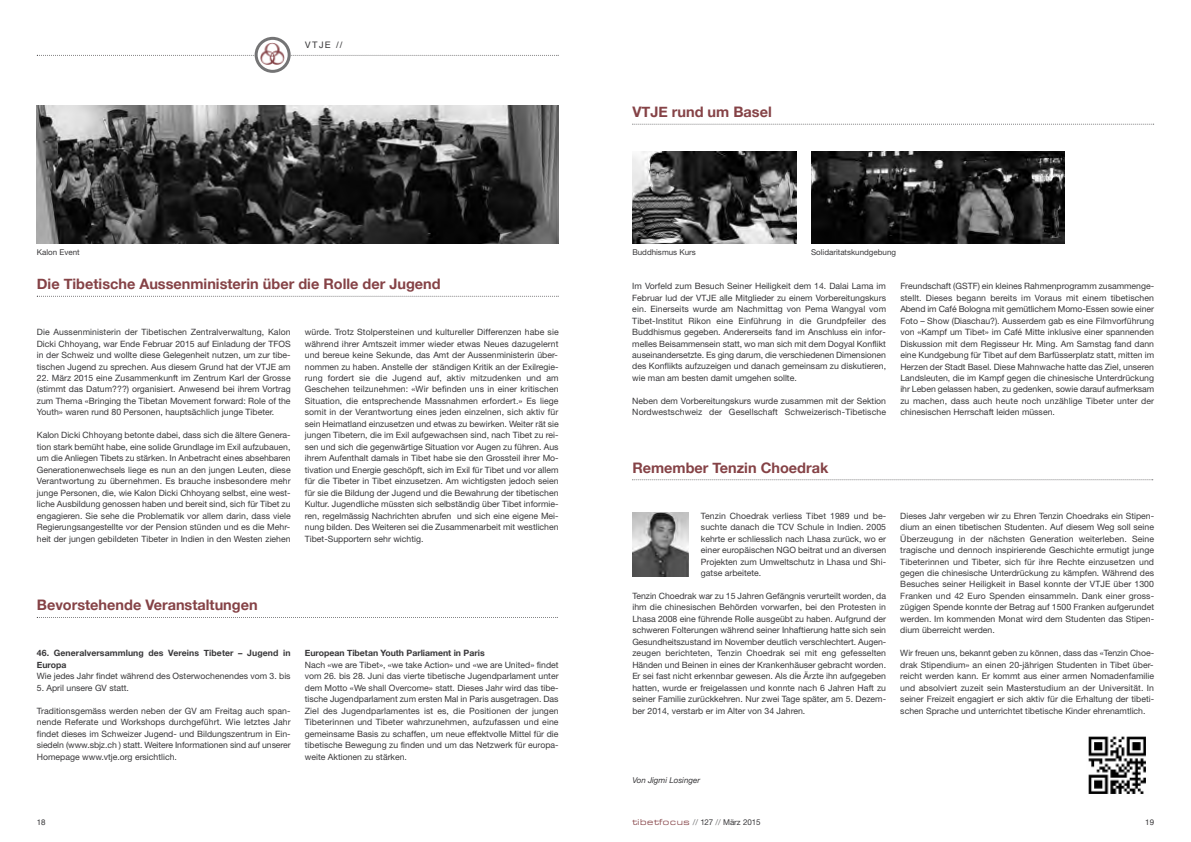
<style>
.page{position:relative;width:1191px;height:842px;background:#fff}
.page>*{position:absolute;margin:0;border:0;box-sizing:border-box;transform-origin:0 0}
.t1{font:700 14.5px "Helvetica Neue";color:#854246}
.t2{font:9px "Helvetica";color:#39383a}
.t3{font:8.7px/11.5px "Helvetica Neue";color:#39383a;text-align:justify}
.t4{font:700 8.7px/11.5px "Helvetica Neue";color:#39383a}
.t5{font:8px "Helvetica Neue";color:#39383a}
.t6{font:italic 8px "Helvetica Neue";color:#39383a}
.t7{font:8px "Helvetica";color:#39383a}
.s1{font-family:"Eurostile BQ";font-stretch:expanded;font-size:8.5px;color:#854246}
.s2{color:#747475}
</style>
<div class="page">
<svg style="left:37px;top:37px;width:521px;height:36px"></svg>
<img style="left:1088px;top:736px;width:58px;height:58px">
<svg style="left:632px;top:479px;width:521px;height:1px"></svg>
<svg style="left:632px;top:124px;width:522px;height:1px"></svg>
<img style="left:632px;top:152px;width:165px;height:91px">
<img style="left:811px;top:152px;width:253px;height:91px">
<img style="left:632px;top:512px;width:57px;height:64px">
<svg style="left:37px;top:296px;width:521px;height:1px"></svg>
<img style="left:37px;top:106px;width:521px;height:137px">
<svg style="left:37px;top:617px;width:521px;height:1px"></svg>
<p class="t2" style="left:305px;top:40px;width:39px">VTJE //</p>
<h1 class="t1" style="left:632px;top:103px;width:141px">VTJE rund um Basel</h1>
<p class="t5" style="left:37px;top:249px;width:44px">Kalon Event</p>
<p class="t5" style="left:632px;top:249px;width:65px">Buddhismus Kurs</p>
<p class="t5" style="left:811px;top:249px;width:87px">Solidaritatskundgebung</p>
<h1 class="t1" style="left:37px;top:275px;width:405px">Die Tibetische Aussenministerin über die Rolle der Jugend</h1>
<p class="t3" style="left:305px;top:327px;width:255px">würde. Trotz Stolpersteinen und kultureller Differenzen habe sie während ihrer Amtszeit immer wieder etwas Neues dazugelernt und bereue keine Sekunde, das Amt der Aussenministerin über&shy;nommen zu haben. Anstelle der ständigen Kritik an der Exilregie&shy;rung fordert sie die Jugend auf, aktiv mitzudenken und am Geschehen teilzunehmen: «Wir befinden uns in einer kritischen Situation, die entsprechende Massnahmen erfordert.» Es liege somit in der Verantwortung eines jeden einzelnen, sich aktiv für sein Heimatland einzusetzen und etwas zu bewirken. Weiter rät sie jungen Tibetern, die im Exil aufgewachsen sind, nach Tibet zu rei&shy;sen und sich die gegenwärtige Situation vor Augen zu führen. Aus ihrem Aufenthalt damals in Tibet habe sie den Grossteil ihrer Mo&shy;tivation und Energie geschöpft, sich im Exil für Tibet und vor allem für die Tibeter in Tibet einzusetzen. Am wichtigsten jedoch seien für sie die Bildung der Jugend und die Bewahrung der tibetischen Kultur. Jugendliche müssten sich selbständig über Tibet informie&shy;ren, regelmässig Nachrichten abrufen und sich eine eigene Mei&shy;nung bilden. Des Weiteren sei die Zusammenarbeit mit westlichen Tibet-Supportern sehr wichtig.</p>
<p class="t3" style="left:37px;top:327px;width:255px">Die Aussenministerin der Tibetischen Zentralverwaltung, Kalon Dicki Chhoyang, war Ende Februar 2015 auf Einladung der TFOS in der Schweiz und wollte diese Gelegenheit nutzen, um zur tibe&shy;tischen Jugend zu sprechen. Aus diesem Grund hat der VTJE am</p>
<p class="t3" style="left:37px;top:373px;width:255px">22. März 2015 eine Zusammenkunft im Zentrum Karl der Grosse (stimmt das Datum???) organisiert. Anwesend bei ihrem Vortrag zum Thema «Bringing the Tibetan Movement forward: Role of the Youth» waren rund 80 Personen, hauptsächlich junge Tibeter.</p>
<p class="t3" style="left:37px;top:430px;width:255px">Kalon Dicki Chhoyang betonte dabei, dass sich die ältere Genera&shy;tion stark bemüht habe, eine solide Grundlage im Exil aufzubauen, um die Anliegen Tibets zu stärken. In Anbetracht eines absehbaren Generationenwechsels liege es nun an den jungen Leuten, diese Verantwortung zu übernehmen. Es brauche insbesondere mehr junge Personen, die, wie Kalon Dicki Chhoyang selbst, eine west&shy;liche Ausbildung genossen haben und bereit sind, sich für Tibet zu engagieren. Sie sehe die Problematik vor allem darin, dass viele Regierungsangestellte vor der Pension stünden und es die Mehr&shy;heit der jungen gebildeten Tibeter in Indien in den Westen ziehen</p>
<h1 class="t1" style="left:37px;top:596px;width:222px">Bevorstehende Veranstaltungen</h1>
<p class="t4" style="left:37px;top:647px;width:255px">46. Generalversammlung des Vereins Tibeter – Jugend in<br>Europa</p>
<p class="t3" style="left:37px;top:671px;width:255px">Wie jedes Jahr findet während des Osterwochenendes vom 3. bis</p>
<p class="t3" style="left:37px;top:683px;width:94px">5. April unsere GV statt.</p>
<p class="t3" style="left:37px;top:706px;width:255px">Traditionsgemäss werden neben der GV am Freitag auch span&shy;nende Referate und Workshops durchgeführt. Wie letztes Jahr findet dieses im Schweizer Jugend- und Bildungszentrum in Ein&shy;siedeln (www.sbjz.ch ) statt. Weitere Informationen sind auf unserer Homepage www.vtje.org ersichtlich.</p>
<p class="t4" style="left:305px;top:647px;width:181px">European Tibetan Youth Parliament in Paris</p>
<p class="t3" style="left:305px;top:660px;width:255px">Nach «we are Tibet», «we take Action» und «we are United» findet vom 26. bis 28. Juni das vierte tibetische Jugendparlament unter dem Motto «We shall Overcome» statt. Dieses Jahr wird das tibe&shy;tische Jugendparlament zum ersten Mal in Paris ausgetragen. Das Ziel des Jugendparlamentes ist es, die Positionen der jungen Tibeterinnen und Tibeter wahrzunehmen, aufzufassen und eine gemeinsame Basis zu schaffen, um neue effektvolle Mittel für die tibetische Bewegung zu finden und um das Netzwerk für europa&shy;weite Aktionen zu stärken.</p>
<p class="t3" style="left:632px;top:281px;width:255px">Im Vorfeld zum Besuch Seiner Heiligkeit dem 14. Dalai Lama im Februar lud der VTJE alle Mitglieder zu einem Vorbereitungskurs ein. Einerseits wurde am Nachmittag von Pema Wangyal vom Tibet-Institut Rikon eine Einführung in die Grundpfeiler des Buddhismus gegeben. Andererseits fand im Anschluss ein infor&shy;melles Beisammensein statt, wo man sich mit dem Dogyal Konflikt auseinandersetzte. Es ging darum, die verschiedenen Dimensionen des Konflikts aufzuzeigen und danach gemeinsam zu diskutieren, wie man am besten damit umgehen sollte.</p>
<p class="t3" style="left:632px;top:396px;width:255px">Neben dem Vorbereitungskurs wurde zusammen mit der Sektion<br>Nordwestschweiz der Gesellschaft Schweizerisch-Tibetische</p>
<p class="t3" style="left:900px;top:281px;width:255px">Freundschaft (GSTF) ein kleines Rahmenprogramm zusammenge&shy;stellt. Dieses begann bereits im Voraus mit einem tibetischen Abend im Café Bologna mit gemütlichem Momo-Essen sowie einer Foto – Show (Diaschau?). Ausserdem gab es eine Filmvorführung von «Kampf um Tibet» im Café Mitte inklusive einer spannenden Diskussion mit dem Regisseur Hr. Ming. Am Samstag fand dann eine Kundgebung für Tibet auf dem Barfüsserplatz statt, mitten im Herzen der Stadt Basel. Diese Mahnwache hatte das Ziel, unseren Landsleuten, die im Kampf gegen die chinesische Unterdrückung ihr Leben gelassen haben, zu gedenken, sowie darauf aufmerksam zu machen, dass auch heute noch unzählige Tibeter unter der chinesischen Herrschaft leiden müssen.</p>
<h1 class="t1" style="left:632px;top:459px;width:197px">Remember Tenzin Choedrak</h1>
<p class="t3" style="left:701px;top:511px;width:187px">Tenzin Choedrak verliess Tibet 1989 und be&shy;suchte danach die TCV Schule in Indien. 2005 kehrte er schliesslich nach Lhasa zurück, wo er einer europäischen NGO beitrat und an diversen Projekten zum Umweltschutz in Lhasa und Shi&shy;gatse arbeitete.</p>
<p class="t3" style="left:632px;top:591px;width:255px">Tenzin Choedrak war zu 15 Jahren Gefängnis verurteilt worden, da ihm die chinesischen Behörden vorwarfen, bei den Protesten in Lhasa 2008 eine führende Rolle ausgeübt zu haben. Aufgrund der schweren Folterungen während seiner Inhaftierung hatte sich sein Gesundheitszustand im November deutlich verschlechtert. Augen&shy;zeugen berichteten, Tenzin Choedrak sei mit eng gefesselten Händen und Beinen in eines der Krankenhäuser gebracht worden.<br>Er sei fast nicht erkennbar gewesen. Als die Ärzte ihn aufgegeben hatten, wurde er freigelassen und konnte nach 6 Jahren Haft zu seiner Familie zurückkehren. Nur zwei Tage später, am 5. Dezem&shy;ber 2014, verstarb er im Alter von 34 Jahren.</p>
<p class="t3" style="left:900px;top:511px;width:255px">Dieses Jahr vergeben wir zu Ehren Tenzin Choedraks ein Stipen&shy;dium an einen tibetischen Studenten. Auf diesem Weg soll seine Überzeugung in der nächsten Generation weiterleben. Seine tragische und dennoch inspirierende Geschichte ermutigt junge Tibeterinnen und Tibeter, sich für ihre Rechte einzusetzen und gegen die chinesische Unterdrückung zu kämpfen. Während des Besuches seiner Heiligkeit in Basel konnte der VTJE über 1300<br>Franken und 42 Euro Spenden einsammeln. Dank einer gross - zügigen Spende konnte der Betrag auf 1500 Franken aufgerundet werden. Im kommenden Monat wird dem Studenten das Stipen&shy;dium überreicht werden.</p>
<p class="t3" style="left:900px;top:648px;width:255px">Wir freuen uns, bekannt geben zu können, dass das «Tenzin Choe&shy;drak Stipendium» an einen 20-jährigen Studenten in Tibet über&shy;reicht werden kann. Er kommt aus einer armen Nomadenfamilie und absolviert zuzeit sein Masterstudium an der Universität. In seiner Freizeit engagiert er sich aktiv für die Erhaltung der tibeti&shy;schen Sprache und unterrichtet tibetische Kinder ehrenamtlich.</p>
<p class="t6" style="left:632px;top:775px;width:69px">Von Jigmi Losinger</p>
<p class="t7" style="left:37px;top:818px;width:10px">18</p>
<p class="t5" style="left:632px;top:819px;width:130px"><span class="s1">tibetfocus</span> <span class="s2">//</span> 127 <span class="s2">//</span> März 2015</p>
<p class="t7" style="left:1145px;top:818px;width:10px">19</p>
</div>
